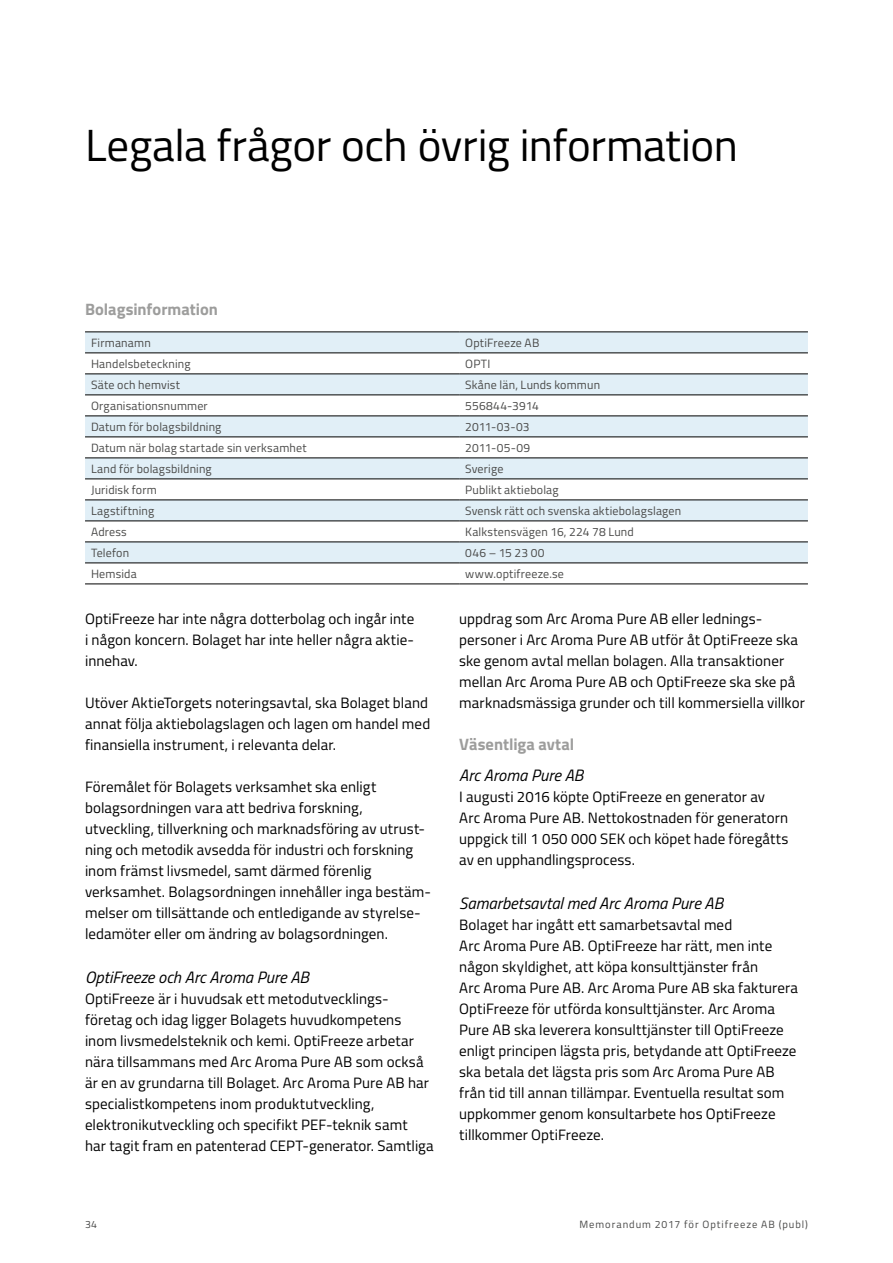
<style>
.page{position:relative;width:893px;height:1263px;background:#fff}
.page>*{position:absolute;margin:0;border:0;box-sizing:border-box;transform-origin:0 0}
.t1{font:45px "Titillium";letter-spacing:-.01em;color:#000}
.t2{font:italic 16.5px "Titillium";color:#000}
.t3{font:700 16.5px "Titillium";color:#9d9d9c}
.t4{font:15px/21px "Titillium";letter-spacing:.005em;color:#000}
.t5{font:12px "Titillium";letter-spacing:.015em;color:#4a4a49}
.t6{font:10.5px "Titillium";letter-spacing:.09em;color:#4a4a49}
</style>
<div class="page">
<svg style="left:85px;top:333px;width:723px;height:230px;fill:#e1eff7"></svg>
<hr style="left:85px;top:479px;width:374px;height:1px;background:#000">
<hr style="left:85px;top:416px;width:374px;height:1px;background:#000">
<hr style="left:459px;top:416px;width:349px;height:1px;background:#000">
<hr style="left:459px;top:479px;width:349px;height:1px;background:#000">
<hr style="left:85px;top:332px;width:374px;height:1px;background:#000">
<hr style="left:459px;top:332px;width:349px;height:1px;background:#000">
<hr style="left:85px;top:353px;width:374px;height:1px;background:#000">
<hr style="left:459px;top:353px;width:349px;height:1px;background:#000">
<hr style="left:85px;top:374px;width:374px;height:1px;background:#000">
<hr style="left:459px;top:374px;width:349px;height:1px;background:#000">
<hr style="left:85px;top:395px;width:374px;height:1px;background:#000">
<hr style="left:459px;top:395px;width:349px;height:1px;background:#000">
<hr style="left:85px;top:437px;width:374px;height:1px;background:#000">
<hr style="left:459px;top:437px;width:349px;height:1px;background:#000">
<hr style="left:85px;top:458px;width:374px;height:1px;background:#000">
<hr style="left:459px;top:458px;width:349px;height:1px;background:#000">
<hr style="left:85px;top:500px;width:374px;height:1px;background:#000">
<hr style="left:459px;top:500px;width:349px;height:1px;background:#000">
<hr style="left:85px;top:521px;width:374px;height:1px;background:#000">
<hr style="left:459px;top:521px;width:349px;height:1px;background:#000">
<hr style="left:85px;top:542px;width:374px;height:1px;background:#000">
<hr style="left:459px;top:542px;width:349px;height:1px;background:#000">
<hr style="left:85px;top:563px;width:374px;height:1px;background:#000">
<hr style="left:459px;top:563px;width:349px;height:1px;background:#000">
<hr style="left:85px;top:584px;width:374px;height:1px;background:#000">
<hr style="left:459px;top:584px;width:349px;height:1px;background:#000">
<h1 class="t1" style="left:85px;top:113px;width:654px">Legala frågor och övrig information</h1>
<p class="t3" style="left:85px;top:297px;width:135px">Bolagsinformation</p>
<p class="t5" style="left:91px;top:334px;width:61px">Firmanamn</p>
<p class="t5" style="left:465px;top:334px;width:76px">OptiFreeze AB</p>
<p class="t5" style="left:91px;top:355px;width:101px">Handelsbeteckning</p>
<p class="t5" style="left:465px;top:355px;width:27px">OPTI</p>
<p class="t5" style="left:91px;top:376px;width:90px">Säte och hemvist</p>
<p class="t5" style="left:465px;top:376px;width:136px">Skåne län, Lunds kommun</p>
<p class="t5" style="left:91px;top:397px;width:118px">Organisationsnummer</p>
<p class="t5" style="left:465px;top:397px;width:75px">556844-3914</p>
<p class="t5" style="left:91px;top:418px;width:132px">Datum för bolagsbildning</p>
<p class="t5" style="left:465px;top:418px;width:66px">2011-03-03</p>
<p class="t5" style="left:91px;top:439px;width:217px">Datum när bolag startade sin verksamhet</p>
<p class="t5" style="left:465px;top:439px;width:67px">2011-05-09</p>
<p class="t5" style="left:91px;top:460px;width:122px">Land för bolagsbildning</p>
<p class="t5" style="left:465px;top:460px;width:40px">Sverige</p>
<p class="t5" style="left:91px;top:481px;width:67px">Juridisk form</p>
<p class="t5" style="left:465px;top:481px;width:95px">Publikt aktiebolag</p>
<p class="t5" style="left:91px;top:502px;width:65px">Lagstiftning</p>
<p class="t5" style="left:465px;top:502px;width:218px">Svensk rätt och svenska aktiebolagslagen</p>
<p class="t5" style="left:91px;top:523px;width:37px">Adress</p>
<p class="t5" style="left:465px;top:523px;width:170px">Kalkstensvägen 16, 224 78 Lund</p>
<p class="t5" style="left:91px;top:544px;width:40px">Telefon</p>
<p class="t5" style="left:465px;top:544px;width:81px">046 – 15 23 00</p>
<p class="t5" style="left:91px;top:565px;width:47px">Hemsida</p>
<p class="t5" style="left:465px;top:565px;width:100px">www.optifreeze.se</p>
<p class="t4" style="left:85px;top:608px;width:331px;text-align:justify">OptiFreeze har inte några dotterbolag och ingår inte i någon koncern. Bolaget har inte heller några aktie&shy;innehav.</p>
<p class="t4" style="left:85px;top:692px;width:347px">Utöver AktieTorgets noteringsavtal, ska Bolaget bland annat följa aktiebolagslagen och lagen om handel med finansiella instrument, i relevanta delar.</p>
<p class="t4" style="left:85px;top:776px;width:348px">Föremålet för Bolagets verksamhet ska enligt bolagsordningen vara att bedriva forskning, utveckling, tillverkning och marknadsföring av utrust&shy;ning och metodik avsedda för industri och forskning inom främst livsmedel, samt därmed förenlig verksamhet. Bolagsordningen innehåller inga bestäm&shy;melser om tillsättande och entledigande av styrelse&shy;ledamöter eller om ändring av bolagsordningen.</p>
<p class="t2" style="left:85px;top:965px;width:225px">OptiFreeze och Arc Aroma Pure AB</p>
<p class="t4" style="left:85px;top:987px;width:350px">OptiFreeze är i huvudsak ett metodutvecklings&shy;företag och idag ligger Bolagets huvudkompetens inom livsmedelsteknik och kemi. OptiFreeze arbetar nära tillsammans med Arc Aroma Pure AB som också är en av grundarna till Bolaget. Arc Aroma Pure AB har specialistkompetens inom produktutveckling, elektronikutveckling och specifikt PEF-teknik samt<br>har tagit fram en patenterad CEPT-generator. Samtliga</p>
<p class="t4" style="left:459px;top:608px;width:347px">uppdrag som Arc Aroma Pure AB eller lednings&shy;personer i Arc Aroma Pure AB utför åt OptiFreeze ska ske genom avtal mellan bolagen. Alla transaktioner mellan Arc Aroma Pure AB och OptiFreeze ska ske på marknadsmässiga grunder och till kommersiella villkor</p>
<p class="t3" style="left:459px;top:732px;width:117px">Väsentliga avtal</p>
<p class="t2" style="left:459px;top:763px;width:126px">Arc Aroma Pure AB</p>
<p class="t4" style="left:459px;top:786px;width:331px">I augusti 2016 köpte OptiFreeze en generator av Arc Aroma Pure AB. Nettokostnaden för generatorn uppgick till 1 050 000 SEK och köpet hade föregåtts av en upphandlingsprocess.</p>
<p class="t2" style="left:459px;top:891px;width:265px">Samarbetsavtal med Arc Aroma Pure AB</p>
<p class="t4" style="left:459px;top:913px;width:340px">Bolaget har ingått ett samarbetsavtal med<br>Arc Aroma Pure AB. OptiFreeze har rätt, men inte någon skyldighet, att köpa konsulttjänster från<br>Arc Aroma Pure AB. Arc Aroma Pure AB ska fakturera OptiFreeze för utförda konsulttjänster. Arc Aroma Pure AB ska leverera konsulttjänster till OptiFreeze enligt principen lägsta pris, betydande att OptiFreeze ska betala det lägsta pris som Arc Aroma Pure AB från tid till annan tillämpar. Eventuella resultat som uppkommer genom konsultarbete hos OptiFreeze tillkommer OptiFreeze.</p>
<p class="t6" style="left:85px;top:1217px;width:14px">34</p>
<p class="t6" style="left:579px;top:1217px;width:230px">Memorandum 2017 för Optifreeze AB (publ)</p>
</div>
